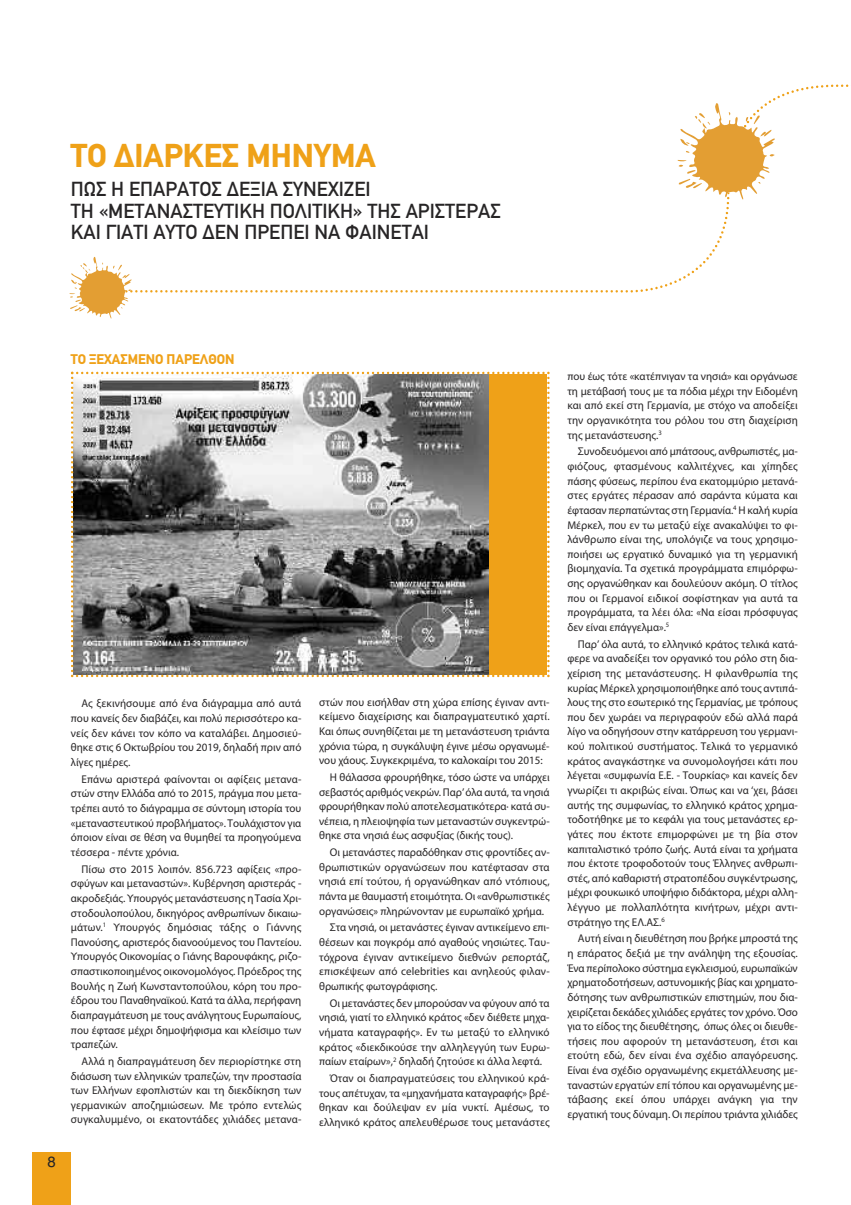
<style>
.page{position:relative;width:851px;height:1205px;background:#fff}
.page>*{position:absolute;margin:0;border:0;box-sizing:border-box;transform-origin:0 0}
.t1{font:700 32.5px "CF Din";color:#efa118}
.t2{font:20px/21.2px "CF Din";color:#272526}
.t3{font:15px "Helvetica";color:#272526}
.t4{font:700 13.75px "CF Din";color:#efa118}
.t5{font:11.25px/14.6px "Myriad Pro";color:#272526;text-align:justify}
</style>
<div class="page">
<div style="left:32px;top:1152px;width:39px;height:53px;background:#efa118"></div>
<svg style="left:71px;top:372px;width:478px;height:305px;background:#888785"></svg>
<div style="left:489px;top:374px;width:58px;height:301px;background:#efa118"></div>
<svg style="left:132px;top:84px;width:717px;height:209px"></svg>
<svg style="left:69px;top:257px;width:63px;height:61px"></svg>
<svg style="left:677px;top:103px;width:97px;height:96px"></svg>
<h1 class="t1" style="left:71px;top:138px;width:306px">ΤΟ ΔΙΑΡΚΕΣ ΜΗΝΥΜΑ</h1>
<h2 class="t2" style="left:71px;top:179px;width:431px">ΠΩΣ Η ΕΠΑΡΑΤΟΣ ΔΕΞΙΑ ΣΥΝΕΧΙΖΕΙ<br>ΤΗ «ΜΕΤΑΝΑΣΤΕΥΤΙΚΗ ΠΟΛΙΤΙΚΗ» ΤΗΣ ΑΡΙΣΤΕΡΑΣ<br>ΚΑΙ ΓΙΑΤΙ ΑΥΤΟ ΔΕΝ ΠΡΕΠΕΙ ΝΑ ΦΑΙΝΕΤΑΙ</h2>
<p class="t4" style="left:71px;top:352px;width:165px">ΤΟ ΞΕΧΑΣΜΕΝΟ ΠΑΡΕΛΘΟΝ</p>
<h3 class="t3" style="left:47px;top:1153px;width:10px">8</h3>
<p class="t5" style="left:71px;top:697px;width:232px;text-indent:11px">Ας ξεκινήσουμε από ένα διάγραμμα από αυτά που κανείς δεν διαβάζει, και πολύ περισσότερο κα&shy;νείς δεν κάνει τον κόπο να καταλάβει. Δημοσιεύ&shy;θηκε στις 6 Οκτωβρίου του 2019, δηλαδή πριν από λίγες ημέρες.</p>
<p class="t5" style="left:71px;top:772px;width:232px;text-indent:11px">Επάνω αριστερά φαίνονται οι αφίξεις μετανα&shy;στών στην Ελλάδα από το 2015, πράγμα που μετα&shy;τρέπει αυτό το διάγραμμα σε σύντομη ιστορία του «μεταναστευτικού προβλήματος». Τουλάχιστον για όποιον είναι σε θέση να θυμηθεί τα προηγούμενα τέσσερα - πέντε χρόνια.</p>
<p class="t5" style="left:71px;top:862px;width:232px;text-indent:11px">Πίσω στο 2015 λοιπόν. 856.723 αφίξεις «προ&shy;σφύγων και μεταναστών». Κυβέρνηση αριστεράς - ακροδεξιάς. Υπουργός μετανάστευσης ηΤασία Χρι&shy;στοδουλοπούλου, δικηγόρος ανθρωπίνων δικαιω&shy;μάτων.<sup>1</sup> Υπουργός δημόσιας τάξης ο Γιάννης Πανούσης, αριστερός διανοούμενος του Παντείου.<br>Υπουργός Οικονομίας ο Γιάνης Βαρουφάκης, ριζο&shy;σπαστικοποιημένος οικονομολόγος. Πρόεδρος της Βουλής η Ζωή Κωνσταντοπούλου, κόρη του προ&shy;έδρου του Παναθηναϊκού. Κατά τα άλλα, περήφανη διαπραγμάτευση με τους ανάλγητους Ευρωπαίους, που έφτασε μέχρι δημοψήφισμα και κλείσιμο των τραπεζών.</p>
<p class="t5" style="left:71px;top:1055px;width:232px;text-indent:11px">Αλλά η διαπραγμάτευση δεν περιορίστηκε στη διάσωση των ελληνικών τραπεζών, την προστασία των Ελλήνων εφοπλιστών και τη διεκδίκηση των γερμανικών αποζημιώσεων. Με τρόπο εντελώς συγκαλυμμένο, οι εκατοντάδες χιλιάδες μετανα-</p>
<p class="t5" style="left:319px;top:695px;width:232px">στών που εισήλθαν στη χώρα επίσης έγιναν αντι&shy;κείμενο διαχείρισης και διαπραγματευτικό χαρτί.<br>Και όπως συνηθίζεται με τη μετανάστευση τριάντα χρόνια τώρα, η συγκάλυψη έγινε μέσω οργανωμέ&shy;νου χάους. Συγκεκριμένα, το καλοκαίρι του 2015:</p>
<p class="t5" style="left:319px;top:771px;width:232px;text-indent:11px">Η θάλασσα φρουρήθηκε, τόσο ώστε να υπάρχει σεβαστός αριθμός νεκρών. Παρ’όλα αυτά, τα νησιά φρουρήθηκαν πολύ αποτελεσματικότερα· κατά συ&shy;νέπεια, η πλειοψηφία των μεταναστών συγκεντρώ&shy;θηκε στα νησιά έως ασφυξίας (δικής τους).</p>
<p class="t5" style="left:319px;top:846px;width:232px;text-indent:11px">Οι μετανάστες παραδόθηκαν στις φροντίδες αν&shy;θρωπιστικών οργανώσεων που κατέφτασαν στα νησιά επί τούτου, ή οργανώθηκαν από ντόπιους, πάντα με θαυμαστή ετοιμότητα. Οι «ανθρωπιστικές οργανώσεις» πληρώνονταν με ευρωπαϊκό χρήμα.</p>
<p class="t5" style="left:319px;top:921px;width:232px;text-indent:11px">Στα νησιά, οι μετανάστες έγιναν αντικείμενο επι&shy;θέσεων και πογκρόμ από αγαθούς νησιώτες. Ταυ&shy;τόχρονα έγιναν αντικείμενο διεθνών ρεπορτάζ, επισκέψεων από celebrities και ανηλεούς φιλαν&shy;θρωπικής φωτογράφισης.</p>
<p class="t5" style="left:319px;top:996px;width:232px;text-indent:11px">Οι μετανάστες δεν μπορούσαν να φύγουν από τα νησιά, γιατί το ελληνικό κράτος «δεν διέθετε μηχα&shy;νήματα καταγραφής». Εν τω μεταξύ το ελληνικό κράτος «διεκδικούσε την αλληλεγγύη των Ευρω&shy;παίων εταίρων»,<sup>2</sup> δηλαδή ζητούσε κι άλλα λεφτά.</p>
<p class="t5" style="left:319px;top:1072px;width:232px;text-indent:11px">Όταν οι διαπραγματεύσεις του ελληνικού κρά&shy;τους απέτυχαν, τα «μηχανήματα καταγραφής» βρέ&shy;θηκαν και δούλεψαν εν μία νυκτί. Αμέσως, το ελληνικό κράτος απελευθέρωσε τους μετανάστες</p>
<p class="t5" style="left:567px;top:370px;width:232px">που έως τότε «κατέπνιγαν τα νησιά» και οργάνωσε τη μετάβασή τους με τα πόδια μέχρι την Ειδομένη και από εκεί στη Γερμανία, με στόχο να αποδείξει την οργανικότητα του ρόλου του στη διαχείριση της μετανάστευσης.<sup>3</sup></p>
<p class="t5" style="left:567px;top:445px;width:232px;text-indent:11px">Συνοδευόμενοι από μπάτσους, ανθρωπιστές, μα&shy;φιόζους, φτασμένους καλλιτέχνες, και χίπηδες πάσης φύσεως, περίπου ένα εκατομμύριο μετανά&shy;στες εργάτες πέρασαν από σαράντα κύματα και έφτασαν περπατώντας στη Γερμανία.<sup>4</sup> Η καλή κυρία Μέρκελ, που εν τω μεταξύ είχε ανακαλύψει το φι&shy;λάνθρωπο είναι της, υπολόγιζε να τους χρησιμο&shy;ποιήσει ως εργατικό δυναμικό για τη γερμανική βιομηχανία. Τα σχετικά προγράμματα επιμόρφω&shy;σης οργανώθηκαν και δουλεύουν ακόμη. Ο τίτλος που οι Γερμανοί ειδικοί σοφίστηκαν για αυτά τα προγράμματα, τα λέει όλα: «Να είσαι πρόσφυγας δεν είναι επάγγελμα».<sup>5</sup></p>
<p class="t5" style="left:567px;top:637px;width:232px;text-indent:11px">Παρ’ όλα αυτά, το ελληνικό κράτος τελικά κατά&shy;φερε να αναδείξει τον οργανικό του ρόλο στη δια&shy;χείριση της μετανάστευσης. Η φιλανθρωπία της κυρίας Μέρκελ χρησιμοποιήθηκε από τους αντιπά&shy;λους της στο εσωτερικό της Γερμανίας, με τρόπους που δεν χωράει να περιγραφούν εδώ αλλά παρά λίγο να οδηγήσουν στην κατάρρευση του γερμανι&shy;κού πολιτικού συστήματος. Τελικά το γερμανικό κράτος αναγκάστηκε να συνομολογήσει κάτι που λέγεται «συμφωνία Ε.Ε. - Τουρκίας» και κανείς δεν γνωρίζει τι ακριβώς είναι. Όπως και να ‘χει, βάσει αυτής της συμφωνίας, το ελληνικό κράτος χρημα&shy;τοδοτήθηκε με το κεφάλι για τους μετανάστες ερ&shy;γάτες που έκτοτε επιμορφώνει με τη βία στον καπιταλιστικό τρόπο ζωής. Αυτά είναι τα χρήματα που έκτοτε τροφοδοτούν τους Έλληνες ανθρωπι&shy;στές, από καθαριστή στρατοπέδου συγκέντρωσης, μέχρι φουκωικό υποψήφιο διδάκτορα, μέχρι αλλη&shy;λέγγυο με πολλαπλότητα κινήτρων, μέχρι αντι&shy;στράτηγο της ΕΛ.ΑΣ.<sup>6</sup></p>
<p class="t5" style="left:567px;top:932px;width:232px;text-indent:11px">Αυτή είναι η διευθέτηση που βρήκε μπροστά της η επάρατος δεξιά με την ανάληψη της εξουσίας.<br>Ένα περίπολοκο σύστημα εγκλεισμού, ευρωπαϊκών χρηματοδοτήσεων, αστυνομικής βίας και χρηματο&shy;δότησης των ανθρωπιστικών επιστημών, που δια&shy;χειρίζεται δεκάδες χιλιάδες εργάτες τον χρόνο. Όσο για το είδος της διευθέτησης, όπως όλες οι διευθε&shy;τήσεις που αφορούν τη μετανάστευση, έτσι και ετούτη εδώ, δεν είναι ένα σχέδιο απαγόρευσης.<br>Είναι ένα σχέδιο οργανωμένης εκμετάλλευσης με&shy;ταναστών εργατών επί τόπου και οργανωμένης με&shy;τάβασης εκεί όπου υπάρχει ανάγκη για την εργατική τους δύναμη. Οι περίπου τριάντα χιλιάδες</p>
</div>
